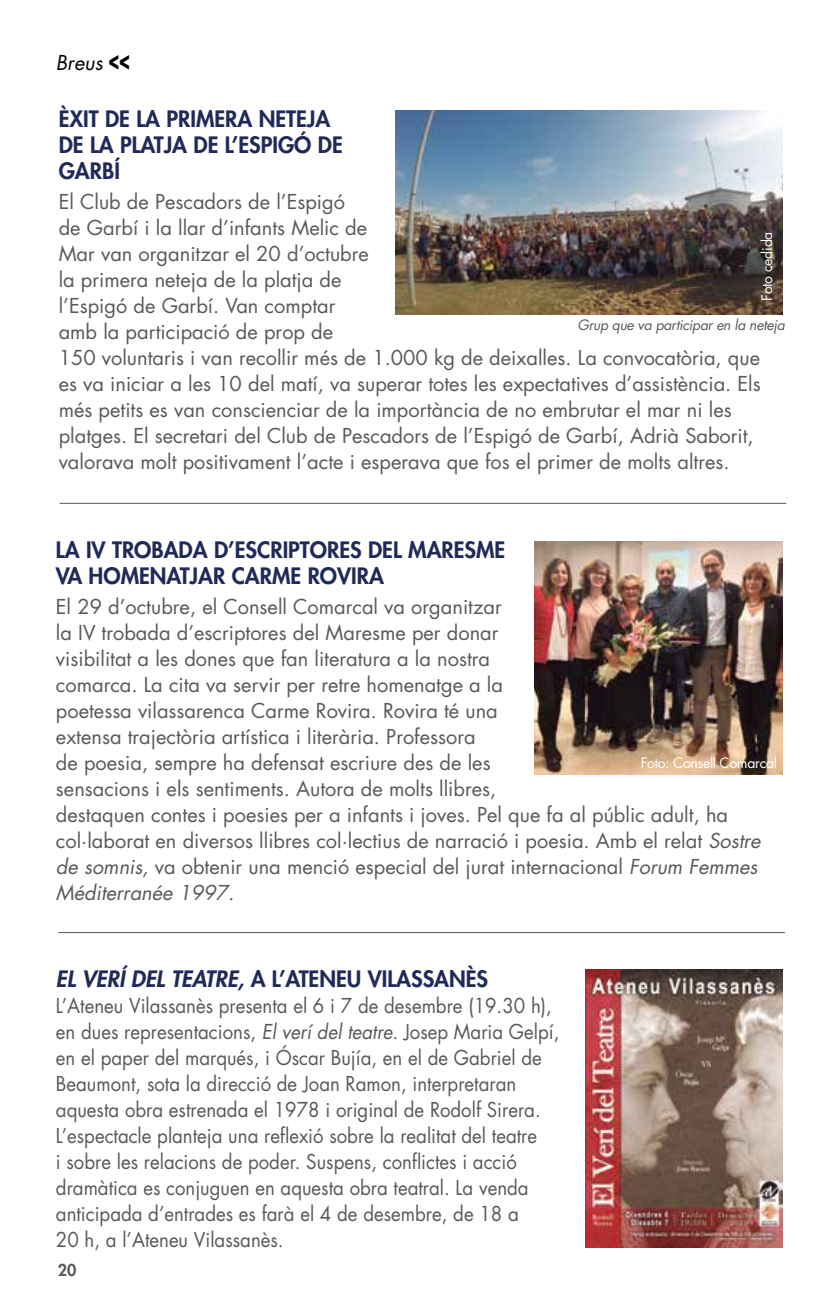
<style>
.page{position:relative;width:840px;height:1304px;background:#fff}
.page>*{position:absolute;margin:0;border:0;box-sizing:border-box;transform-origin:0 0}
.t1{font:800 22px/26px "Futura Std";color:#202a58}
.t2{font:20px/26px "Futura Std";color:#58595b}
.t3{font:20px/26px "Futura Std";color:#58595b;scale:.93 1}
.t4{font:italic 20px "Futura Std";color:#000}
.t5{font:800 16px "Futura Std";color:#58595b}
.t6{font:14px "Futura Std";letter-spacing:-.02em;color:#fff}
.t7{font:italic 14px "Futura Std";letter-spacing:-.02em;color:#58595b}
.s1{font-weight:800;font-style:normal;font-size:30px}
.s2{font-style:italic}
</style>
<div class="page">
<img style="left:534px;top:541px;width:247px;height:234px">
<hr style="left:60px;top:503px;width:725px;height:1px;background:#58595b">
<hr style="left:58px;top:932px;width:726px;height:1px;background:#58595b">
<img style="left:585px;top:969px;width:196px;height:278px">
<img style="left:395px;top:111px;width:386px;height:203px">
<p class="t4" style="left:56px;top:50px;width:75px">Breus <span class="s1">&lt;&lt;</span></p>
<p class="t1" style="left:59px;top:106px;width:152px">ÈXIT DE LA PRIMER</p>
<p class="t1" style="left:237px;top:106px;width:49px">A NETEJ</p>
<p class="t1" style="left:59px;top:106px;width:283px;text-indent:256px">A<br>DE LA PLATJA DE L’ESPIGÓ DE<br>GARBÍ</p>
<p class="t2" style="left:59px;top:189px;width:703px">El Club de Pescadors de l’Espigó<br>de Garbí i la llar d’infants Melic de<br>Mar van organitzar el 20 d’octubre<br>la primera neteja de la platja de<br>l’Espigó de Garbí. Van comptar<br>amb la participació de prop de<br>150 voluntaris i van recollir més de 1.000 kg de deixalles. La convocatòria, que es va iniciar a les 10 del matí, va superar totes les expectatives d’assistència. Els més petits es van conscienciar de la importància de no embrutar el mar ni les platges. El secretari del Club de Pescadors de l’Espigó de Garbí, Adrià Saborit, valorava molt positivament l’acte i esperava que fos el primer de molts altres.</p>
<p class="t6" style="left:757px;top:301px;width:71px;rotate:-90deg">Foto cedida</p>
<p class="t7" style="left:577px;top:316px;width:209px">Grup que va participar en la neteja</p>
<p class="t1" style="left:56px;top:537px;width:70px">LA IV TROB</p>
<p class="t1" style="left:164px;top:537px;width:138px">ADA D’ESCRIPTORE</p>
<p class="t1" style="left:350px;top:537px;width:141px">S DEL MARESME</p>
<p class="t1" style="left:56px;top:563px;width:64px">VA HOME</p>
<p class="t1" style="left:150px;top:563px;width:124px">NATJAR CARME</p>
<p class="t1" style="left:307px;top:563px;width:78px">ROVIRA</p>
<p class="t2" style="left:56px;top:594px;width:705px">El 29 d’octubre, el Consell Comarcal va organitzar<br>la IV trobada d’escriptores del Maresme per donar<br>visibilitat a les dones que fan literatura a la nostra<br>comarca. La cita va servir per retre homenatge a la<br>poetessa vilassarenca Carme Rovira. Rovira té una<br>extensa trajectòria artística i literària. Professora<br>de poesia, sempre ha defensat escriure des de les<br>sensacions i els sentiments. Autora de molts llibres,<br>destaquen contes i poesies per a infants i joves. Pel que fa al públic adult, ha col·laborat en diversos llibres col·lectius de narració i poesia. Amb el relat <span class="s2">Sostre de somnis,</span> va obtenir una menció especial del jurat internacional <span class="s2">Forum Femmes Méditerranée 1997.</span></p>
<p class="t6" style="left:640px;top:753px;width:138px">Foto: Consell Comarcal</p>
<p class="t1" style="left:56px;top:966px;width:433px"><span class="s2">EL VERÍ DEL TEATRE,</span> A L’ATE NEU VILASSANÈS</p>
<p class="t3" style="left:56px;top:993px;width:542px">L’Ateneu Vilassanès presenta el 6 i 7 de desembre (19.30 h), en dues representacions, <span class="s2">El verí del teatre.</span> Josep Maria Gelpí, en el paper del marqués, i Óscar Bujía, en el de Gabriel de Beaumont, sota la direcció de Joan Ramon, interpretaran aquesta obra estrenada el 1978 i original de Rodolf Sirera.<br>L’espectacle planteja una reflexió sobre la realitat del teatre<br>i sobre les relacions de poder. Suspens, conflictes i acció dramàtica es conjuguen en aquesta obra teatral. La venda anticipada d’entrades es farà el 4 de desembre, de 18 a<br>20 h, a l’Ateneu Vilassanès.</p>
<p class="t5" style="left:58px;top:1260px;width:20px">20</p>
</div>
